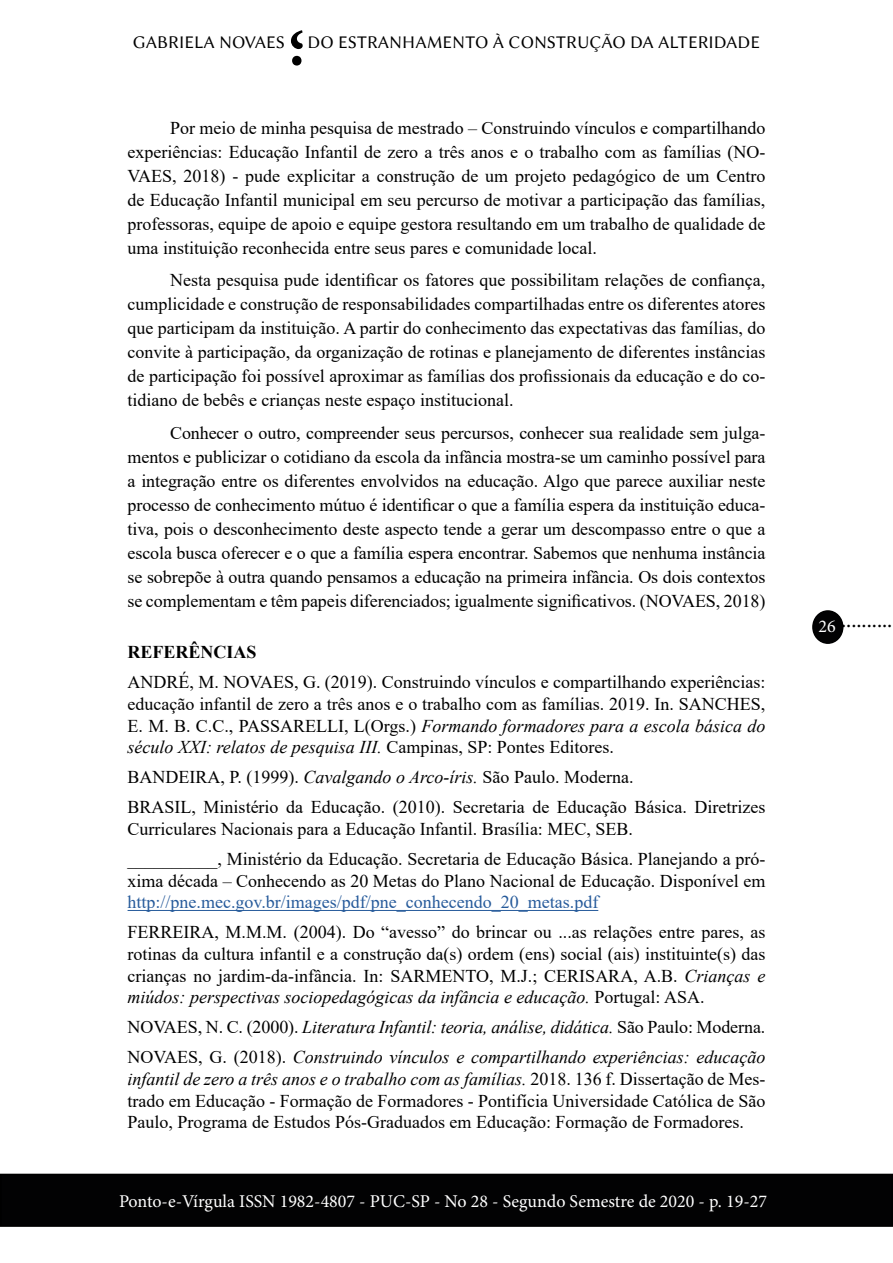
<style>
.page{position:relative;width:893px;height:1263px;background:#fff}
.page>*{position:absolute;margin:0;border:0;box-sizing:border-box;transform-origin:0 0}
.t1{font:700 90px "Adobe Arabic";color:#000}
.t2{font:22.5px "Minion Pro";color:#000}
.t3{font:18px/24px "Times New Roman";color:#000;text-align:justify}
.t4{font:italic 18px/30.2px "Times New Roman";color:#000}
.t5{font:18px "Minion Pro";color:#fff}
.t6{font:18px "Times New Roman";color:#275b9b}
.t7{font:18px "Linux Biolinum G";color:#000}
.t8{font:700 18px "Times New Roman";color:#000}
.s1{font-style:italic}
.s2{font-style:normal}
</style>
<div class="page">
<div style="left:813px;top:611px;width:30px;height:32px;background:#020203;border-radius:50%"></div>
<div style="left:812px;top:610px;width:31px;height:34px;border:2px solid #000;border-radius:50%"></div>
<div style="left:1px;top:1174px;width:891px;height:52px;background:#020203"></div>
<div style="left:0;top:1174px;width:893px;height:53px;border:2px solid #000"></div>
<hr style="left:128px;top:910px;width:470px;height:1px;background:#275b9b">
<h1 class="t1" style="left:305px;top:122px;width:18px;rotate:-180deg">;</h1>
<p class="t7" style="left:133px;top:32px;width:629px">GABRIELA NOVAES DO ESTRANHAMENTO À CONSTRUÇÃO DA ALTERIDADE</p>
<p class="t3" style="left:128px;top:115px;width:639px;text-indent:43px">Por meio de minha pesquisa de mestrado – Construindo vínculos e compartilhando experiências: Educação Infantil de zero a três anos e o trabalho com as famílias (NO-VAES, 2018) - pude explicitar a construção de um projeto pedagógico de um Centro de Educação Infantil municipal em seu percurso de motivar a participação das famílias, professoras, equipe de apoio e equipe gestora resultando em um trabalho de qualidade de uma instituição reconhecida entre seus pares e comunidade local.</p>
<p class="t3" style="left:128px;top:268px;width:639px;text-indent:43px">Nesta pesquisa pude identificar os fatores que possibilitam relações de confiança, cumplicidade e construção de responsabilidades compartilhadas entre os diferentes atores que participam da instituição. A partir do conhecimento das expectativas das famílias, do convite à participação, da organização de rotinas e planejamento de diferentes instâncias de participação foi possível aproximar as famílias dos profissionais da educação e do co&shy;tidiano de bebês e crianças neste espaço institucional.</p>
<p class="t3" style="left:128px;top:420px;width:639px;text-indent:43px">Conhecer o outro, compreender seus percursos, conhecer sua realidade sem julga&shy;mentos e publicizar o cotidiano da escola da infância mostra-se um caminho possível para a integração entre os diferentes envolvidos na educação. Algo que parece auxiliar neste processo de conhecimento mútuo é identificar o que a família espera da instituição educa&shy;tiva, pois o desconhecimento deste aspecto tende a gerar um descompasso entre o que a escola busca oferecer e o que a família espera encontrar. Sabemos que nenhuma instância se sobrepõe à outra quando pensamos a educação na primeira infância. Os dois contextos se complementam e têm papeis diferenciados; igualmente significativos. (NOVAES, 2018)</p>
<p class="t8" style="left:128px;top:639px;width:131px">REFERÊNCIAS</p>
<p class="t3" style="left:128px;top:671px;width:639px;line-height:21.6px">ANDRÉ, M. NOVAES, G. (2019). Construindo vínculos e compartilhando experiências: educação infantil de zero a três anos e o trabalho com as famílias. 2019. In. SANCHES, E. M. B. C.C., PASSARELLI, L(Orgs.) <span class="s1">Formando formadores para a escola básica do século XXI: relatos de pesquisa III.</span> Campinas, SP: Pontes Editores.</p>
<p class="t3" style="left:128px;top:762px;width:639px;line-height:30.2px">BANDEIRA, P. (1999). <span class="s1">Cavalgando o Arco-íris.</span> São Paulo. Moderna.<br>BRASIL, Ministério da Educação. (2010). Secretaria de Educação Básica. Diretrizes</p>
<p class="t3" style="left:128px;top:813px;width:639px;line-height:30.2px">Curriculares Nacionais para a Educação Infantil. Brasília: MEC, SEB.<br>__________, Ministério da Educação. Secretaria de Educação Básica. Planejando a pró-</p>
<p class="t3" style="left:128px;top:868px;width:639px">xima década – Conhecendo as 20 Metas do Plano Nacional de Educação. Disponível em</p>
<p class="t6" style="left:128px;top:890px;width:472px">http://pne.mec.gov.br/images/pdf/pne_conhecendo_20_metas.pdf</p>
<p class="t3" style="left:128px;top:921px;width:639px;line-height:21.6px">FERREIRA, M.M.M. (2004). Do “avesso” do brincar ou ...as relações entre pares, as rotinas da cultura infantil e a construção da(s) ordem (ens) social (ais) instituinte(s) das crianças no jardim-da-infância. In: SARMENTO, M.J.; CERISARA, A.B. <span class="s1">Crianças e miúdos: perspectivas sociopedagógicas da infância e educação.</span> Portugal: ASA.</p>
<p class="t4" style="left:128px;top:1012px;width:639px"><span class="s2">NOVAES, N. C. (2000).</span> Literatura Infantil: teoria, análise, didática. <span class="s2">São Paulo: Moderna.<br>NOVAES, G. (2018).</span> Construindo vínculos e compartilhando experiências: educação</p>
<p class="t3" style="left:128px;top:1068px;width:639px;line-height:21.6px"><span class="s1">infantil de zero a três anos e o trabalho com as famílias.</span> 2018. 136 f. Dissertação de Mes&shy;trado em Educação - Formação de Formadores - Pontifícia Universidade Católica de São Paulo, Programa de Estudos Pós-Graduados em Educação: Formação de Formadores.</p>
<p class="t5" style="left:119px;top:1189px;width:650px">Ponto-e-Vírgula ISSN 1982-4807 - PUC-SP - No 28 - Segundo Semestre de 2020 - p. 19-27</p>
<p class="t5" style="left:819px;top:614px;width:19px">26</p>
<p class="t2" style="left:841px;top:605px;width:53px">..........</p>
</div>
